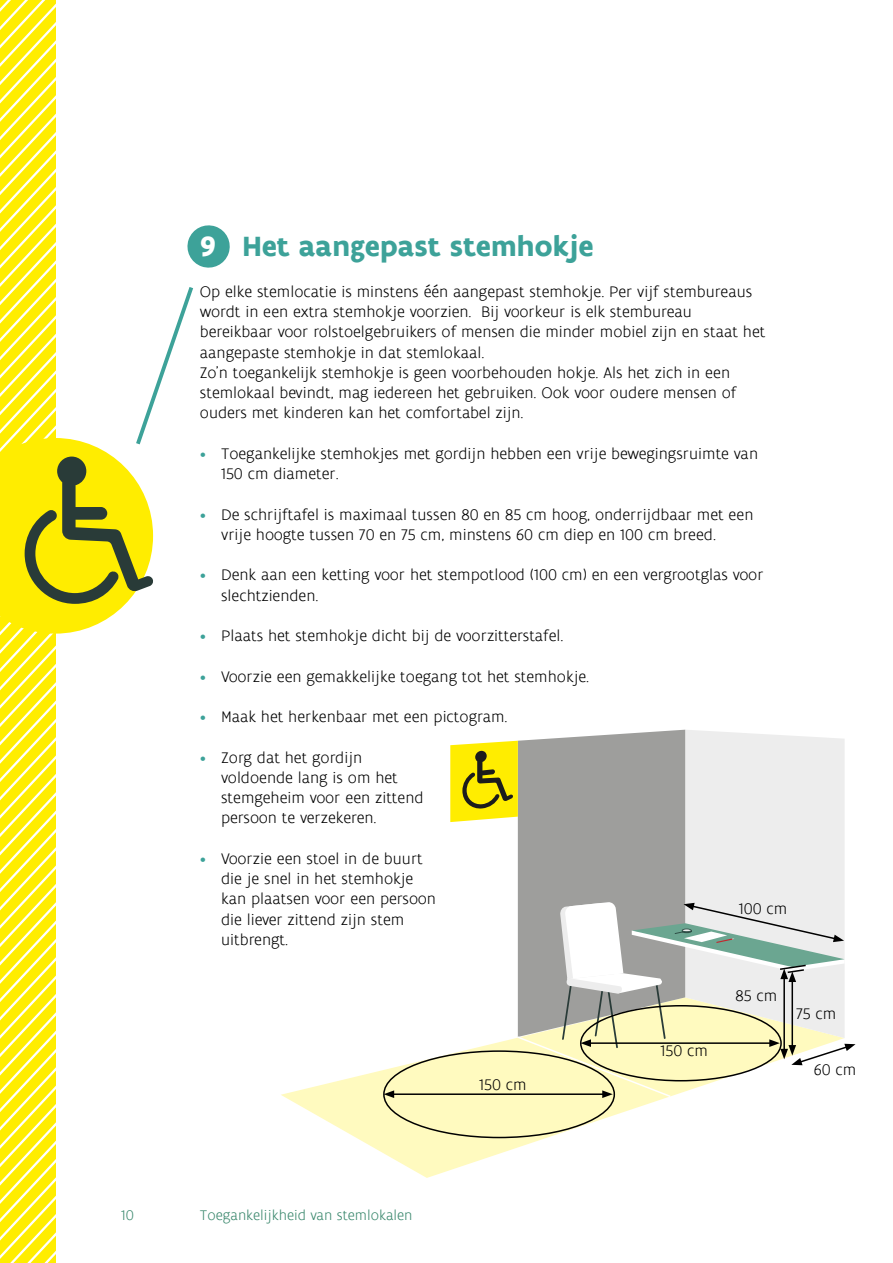
<style>
.page{position:relative;width:893px;height:1263px;background:#fff}
.page>*{position:absolute;margin:0;border:0;box-sizing:border-box;transform-origin:0 0}
.t1{font:700 30px "Flanders Art Sans";color:#3da299}
.t2{font:300 16.5px/20.2px "Flanders Art Sans";color:#000}
.t3{font:300 15px "Flanders Art Sans";color:#39876c}
.s1{color:#fff}
.s2{color:#3da299}
</style>
<div class="page">
<svg style="left:187px;top:225px;width:43px;height:43px"></svg>
<svg style="left:0;top:0;width:55px;height:1038px"></svg>
<svg style="left:0;top:287px;width:193px;height:347px"></svg>
<svg style="left:281px;top:1038px;width:384px;height:140px"></svg>
<div style="left:685px;top:730px;width:160px;height:172px;background:#ededed"></div>
<div style="left:518px;top:730px;width:167px;height:172px;background:#9e9e9c"></div>
<svg style="left:450px;top:741px;width:68px;height:81px;background:#dfd013"></svg>
<hr style="left:392px;top:1093px;width:213px;height:2px;background:#000">
<svg style="left:386px;top:1090px;width:8px;height:8px"></svg>
<svg style="left:516px;top:902px;width:339px;height:196px"></svg>
<div style="left:383px;top:1050px;width:232px;height:88px;border:2px solid #000;border-radius:50%"></div>
<div style="left:580px;top:1005px;width:202px;height:76px;border:2px solid #000;border-radius:50%"></div>
<h1 class="t1" style="left:200px;top:228px;width:395px"><span class="s1">9</span> Het aangepast stemhokje</h1>
<p class="t2" style="left:200px;top:282px;width:567px">Op elke stemlocatie is minstens één aangepast stemhokje. Per vijf stembureaus wordt in een extra stemhokje voorzien. Bij voorkeur is elk stembureau bereikbaar voor rolstoelgebruikers of mensen die minder mobiel zijn en staat het aangepaste stemhokje in dat stemlokaal.<br>Zo’n toegankelijk stemhokje is geen voorbehouden hokje. Als het zich in een stemlokaal bevindt, mag iedereen het gebruiken. Ook voor oudere mensen of ouders met kinderen kan het comfortabel zijn.</p>
<p class="t2" style="left:221px;top:444px;width:538px;text-indent:-21px"><span class="s2">•</span> Toegankelijke stemhokjes met gordijn hebben een vrije bewegingsruimte van<br>150 cm diameter.</p>
<p class="t2" style="left:221px;top:505px;width:534px;text-indent:-21px"><span class="s2">•</span> De schrijftafel is maximaal tussen 80 en 85 cm hoog, onderrijdbaar met een vrije hoogte tussen 70 en 75 cm, minstens 60 cm diep en 100 cm breed.</p>
<p class="t2" style="left:221px;top:565px;width:544px;text-indent:-21px"><span class="s2">•</span> Denk aan een ketting voor het stempotlood (100 cm) en een vergrootglas voor slechtzienden.</p>
<p class="t2" style="left:200px;top:626px;width:365px"><span class="s2">•</span> Plaats het stemhokje dicht bij de voorzitterstafel.</p>
<p class="t2" style="left:200px;top:667px;width:391px"><span class="s2">•</span> Voorzie een gemakkelijke toegang tot het stemhokje.</p>
<p class="t2" style="left:200px;top:707px;width:309px"><span class="s2">•</span> Maak het herkenbaar met een pictogram.</p>
<p class="t2" style="left:221px;top:748px;width:204px;text-indent:-21px"><span class="s2">•</span> Zorg dat het gordijn voldoende lang is om het stemgeheim voor een zittend persoon te verzekeren.</p>
<p class="t2" style="left:221px;top:849px;width:216px;text-indent:-21px"><span class="s2">•</span> Voorzie een stoel in de buurt die je snel in het stemhokje kan plaatsen voor een persoon die liever zittend zijn stem uitbrengt.</p>
<p class="t2" style="left:739px;top:899px;width:50px">100 cm</p>
<p class="t2" style="left:479px;top:1075px;width:49px">150 cm</p>
<p class="t2" style="left:661px;top:1041px;width:49px">150 cm</p>
<p class="t2" style="left:735px;top:986px;width:43px">85 cm</p>
<p class="t2" style="left:796px;top:1004px;width:42px">75 cm</p>
<p class="t2" style="left:814px;top:1060px;width:44px">60 cm</p>
<p class="t3" style="left:121px;top:1206px;width:14px">10</p>
<p class="t3" style="left:200px;top:1206px;width:214px">Toegankelijkheid van stemlokalen</p>
</div>
